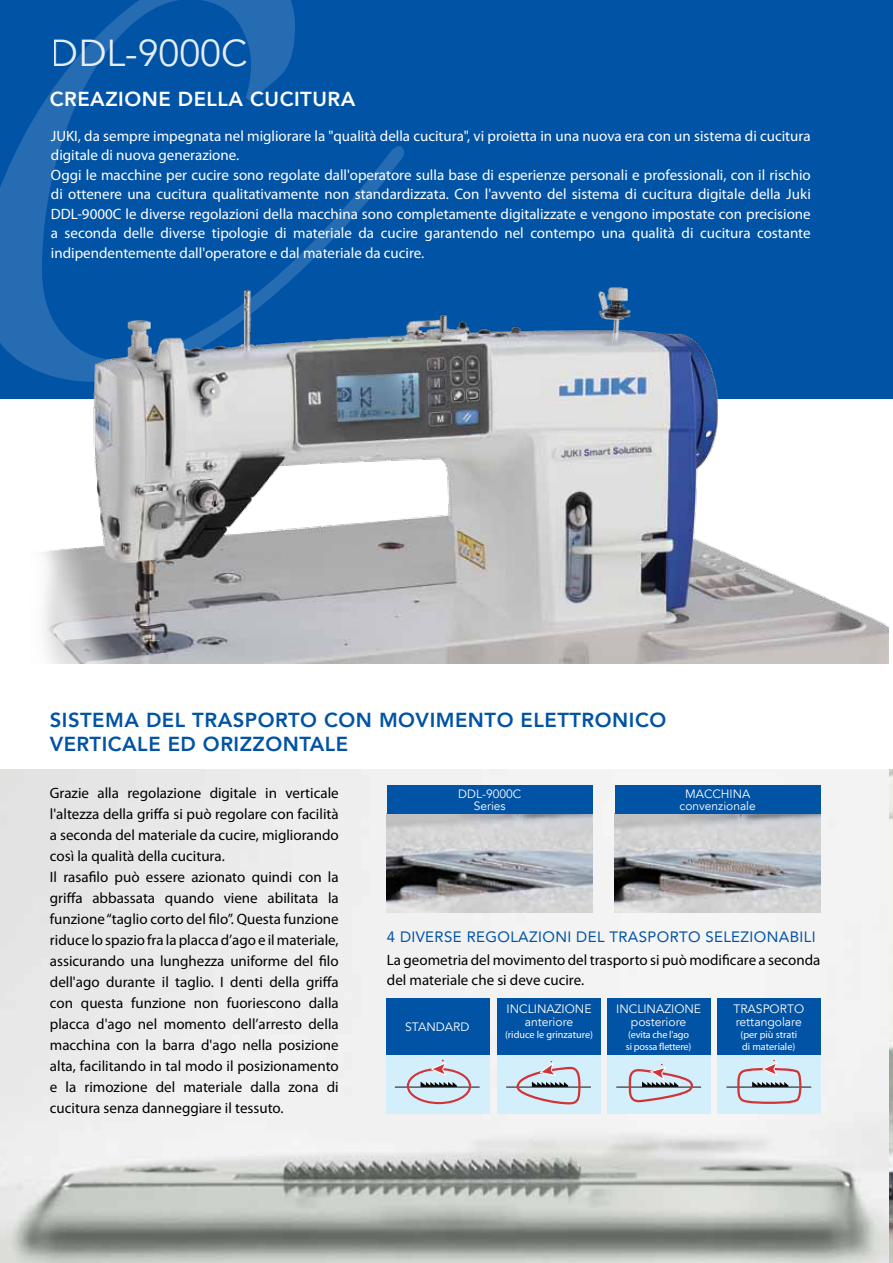
<style>
.page{position:relative;width:893px;height:1263px;background:#fff}
.page>*{position:absolute;margin:0;border:0;box-sizing:border-box;transform-origin:0 0}
.t1{font:37.5px "Avenir LT";color:#fff}
.t2{font:800 20.25px/24.3px "Avenir LT";letter-spacing:.025em;color:#0053a5}
.t3{font:800 20.25px "Avenir LT";letter-spacing:.025em;color:#fff}
.t4{font:15px/21px "Myriad Pro";color:#000}
.t5{font:15px/19.5px "Myriad Pro";color:#fff}
.t6{font:15px "Avenir LT";letter-spacing:.025em;color:#0053a5}
.t7{font:12.15px/12.1px "Avenir LT";color:#fff;text-align:center}
.t8{font:12px/12px "Avenir LT";color:#fff;text-align:center}
.t9{font:10.2px/12.1px "Myriad Pro";letter-spacing:-.005em;color:#fff}
</style>
<div class="page">
<img style="left:0;top:769px;width:893px;height:494px">
<div style="left:0;top:0;width:893px;height:398px;background:#0053a5"></div>
<svg style="left:0;top:0;width:404px;height:368px"></svg>
<img style="left:31px;top:268px;width:858px;height:396px">
<img style="left:615px;top:814px;width:205px;height:99px">
<img style="left:387px;top:814px;width:206px;height:99px">
<div style="left:387px;top:786px;width:205px;height:28px;background:#0053a5"></div>
<div style="left:615px;top:786px;width:205px;height:28px;background:#0053a5"></div>
<div style="left:387px;top:1041px;width:103px;height:73px;background:#d4effc"></div>
<div style="left:497px;top:1055px;width:103px;height:59px;background:#d4effc"></div>
<div style="left:607px;top:1055px;width:103px;height:59px;background:#d4effc"></div>
<div style="left:717px;top:1055px;width:103px;height:59px;background:#d4effc"></div>
<hr style="left:395px;top:1086px;width:85px;height:2px;background:#58595b">
<div style="left:407px;top:1068px;width:64px;height:36px;border:2px solid #d03437;border-radius:50%"></div>
<svg style="left:421px;top:1059px;width:36px;height:28px"></svg>
<hr style="left:506px;top:1086px;width:85px;height:2px;background:#58595b">
<svg style="left:515px;top:1061px;width:67px;height:44px"></svg>
<hr style="left:616px;top:1086px;width:85px;height:2px;background:#58595b">
<svg style="left:626px;top:1064px;width:68px;height:38px"></svg>
<hr style="left:726px;top:1086px;width:85px;height:2px;background:#58595b">
<svg style="left:735px;top:1060px;width:68px;height:44px"></svg>
<div style="left:387px;top:998px;width:103px;height:57px;background:#0053a5"></div>
<div style="left:497px;top:998px;width:103px;height:57px;background:#0053a5"></div>
<div style="left:607px;top:998px;width:103px;height:57px;background:#0053a5"></div>
<div style="left:717px;top:998px;width:103px;height:57px;background:#0053a5"></div>
<h1 class="t1" style="left:51px;top:32px;width:198px">ddl-9000c</h1>
<h2 class="t3" style="left:50px;top:87px;width:307px">CREAZIONE DELLA CUCITURA</h2>
<p class="t5" style="left:51px;top:126px;width:761px">JUKI, da sempre impegnata nel migliorare la "qualità della cucitura", vi proietta in una nuova era con un sistema di cucitura digitale di nuova generazione.<br>Oggi le macchine per cucire sono regolate dall'operatore sulla base di esperienze personali e professionali, con il rischio di ottenere una cucitura qualitativamente non standardizzata. Con l'avvento del sistema di cucitura digitale della Juki DDL-9000C le diverse regolazioni della macchina sono completamente digitalizzate e vengono impostate con precisione a seconda delle diverse tipologie di materiale da cucire garantendo nel contempo una qualità di cucitura costante indipendentemente dall'operatore e dal materiale da cucire.</p>
<h2 class="t2" style="left:50px;top:708px;width:618px">SISTEMA DEL TRASPORTO CON MOVIMENTO ELETTRONICO<br>VERTICALE ED ORIZZONTALE</h2>
<p class="t4" style="left:50px;top:783px;width:290px">Grazie alla regolazione digitale in verticale l'altezza della griffa si può regolare con facilità a seconda del materiale da cucire, migliorando così la qualità della cucitura.<br>Il rasafilo può essere azionato quindi con la griffa abbassata quando viene abilitata la funzione “taglio corto del filo”. Questa funzione riduce lo spazio fra la placca d’ago e il materiale, assicurando una lunghezza uniforme del filo dell'ago durante il taglio. I denti della griffa con questa funzione non fuoriescono dalla placca d'ago nel momento dell’arresto della macchina con la barra d'ago nella posizione alta, facilitando in tal modo il posizionamento e la rimozione del materiale dalla zona di cucitura senza danneggiare il tessuto.</p>
<p class="t8" style="left:458px;top:788px;width:64px">DDL-9000C<br>Series</p>
<p class="t8" style="left:680px;top:788px;width:78px">Macchi na convenzionale</p>
<p class="t6" style="left:387px;top:928px;width:430px">4 DIVERSE REGOLAZIONI DEL TRASPORTO SELEZIONABILI</p>
<p class="t4" style="left:387px;top:950px;width:435px;line-height:19.5px">La geometria del movimento del trasporto si può modificare a seconda del materiale che si deve cucire.</p>
<p class="t7" style="left:405px;top:1021px;width:66px">Standard</p>
<p class="t7" style="left:506px;top:1003px;width:87px">Incli nazione anteriore</p>
<p class="t9" style="left:505px;top:1028px;width:90px">(riduce le grinzature)</p>
<p class="t7" style="left:616px;top:1003px;width:87px">Incli nazione posteriore</p>
<p class="t9" style="left:626px;top:1028px;width:67px">(evita che l'ago si possa flettere)</p>
<p class="t7" style="left:733px;top:1003px;width:72px;text-align:left">Trasporto rettangolare</p>
<p class="t9" style="left:740px;top:1028px;width:58px">(per più strati di materiale)</p>
</div>
